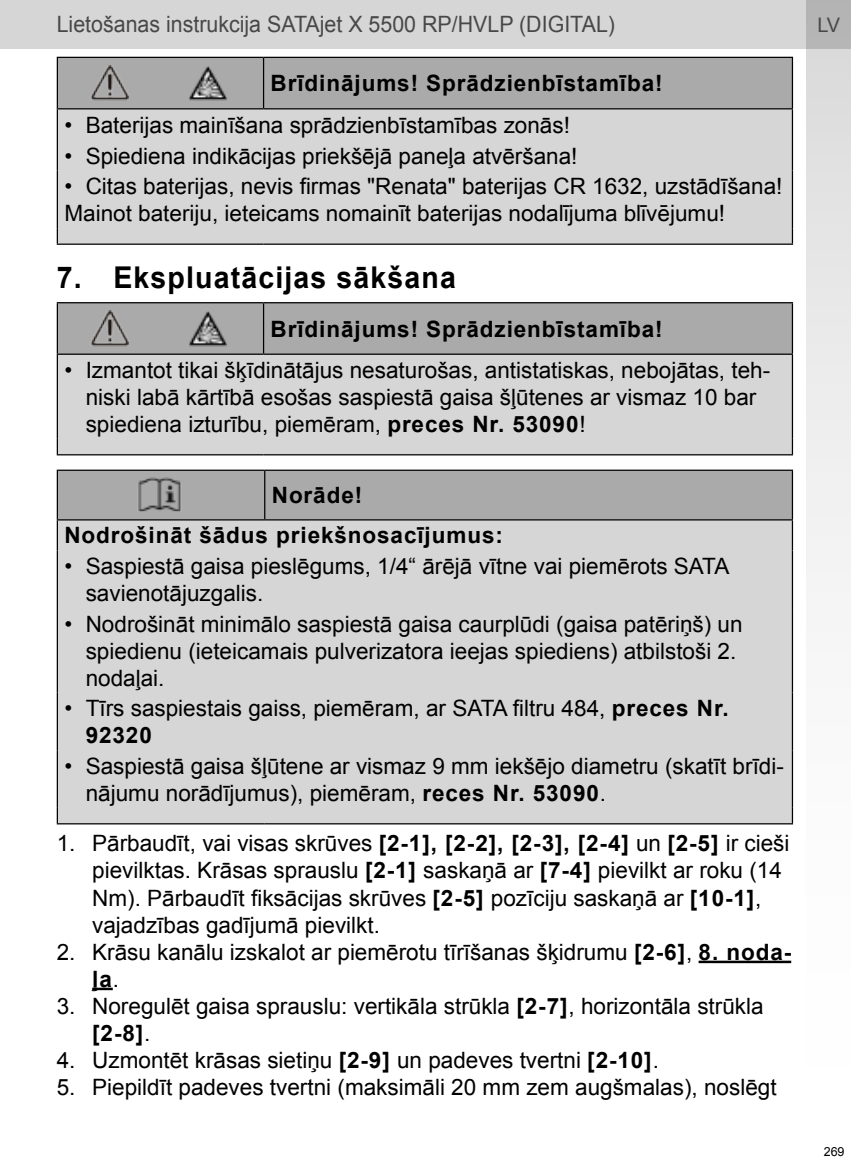
<style>
.page{position:relative;width:851px;height:1170px;background:#fff}
.page>*{position:absolute;margin:0;border:0;box-sizing:border-box;transform-origin:0 0}
.t1{font:700 30px "Arial";letter-spacing:.04em;color:#000;scale:.95 1}
.t2{font:22.5px/27px "Arial";color:#000}
.t3{font:700 22.5px/40px "Arial";letter-spacing:.04em;color:#000}
.t4{font:22.5px "Arial Unicode MS";color:#000}
.t5{font:22.5px "Arial";color:#484848;scale:.95 1}
.t6{font:20px "Arial";color:#484848}
.t7{font:12.5px "Arial";color:#000}
.s1{font-weight:700}
</style>
<div class="page">
<div style="left:0;top:0;width:850px;height:49px;background:#d6d6d6"></div>
<svg style="left:806px;top:0;width:44px;height:593px"></svg>
<hr style="left:698px;top:960px;width:93px;height:3px;background:#000">
<hr style="left:92px;top:987px;width:21px;height:3px;background:#000">
<div style="left:58px;top:58px;width:733px;height:50px;background:#aaa"></div>
<div style="left:58px;top:109px;width:733px;height:134px;background:#d6d6d6"></div>
<hr style="left:57px;top:109px;width:1px;height:31px;background:#000">
<hr style="left:791px;top:109px;width:2px;height:31px;background:#000">
<hr style="left:57px;top:140px;width:1px;height:30px;background:#000">
<hr style="left:791px;top:140px;width:2px;height:30px;background:#000">
<hr style="left:57px;top:170px;width:1px;height:58px;background:#000">
<hr style="left:791px;top:170px;width:2px;height:58px;background:#000">
<hr style="left:57px;top:57px;width:206px;height:1px;background:#000">
<hr style="left:57px;top:58px;width:1px;height:50px;background:#000">
<hr style="left:263px;top:57px;width:530px;height:1px;background:#000">
<hr style="left:263px;top:58px;width:1px;height:50px;background:#000">
<hr style="left:791px;top:58px;width:2px;height:50px;background:#000">
<hr style="left:57px;top:108px;width:206px;height:1px;background:#000">
<hr style="left:263px;top:108px;width:530px;height:1px;background:#000">
<svg style="left:57px;top:228px;width:1px;height:15px"></svg>
<svg style="left:791px;top:228px;width:2px;height:15px"></svg>
<hr style="left:57px;top:243px;width:206px;height:2px;background:#000">
<hr style="left:263px;top:243px;width:530px;height:2px;background:#000">
<img style="left:65px;top:65px;width:93px;height:36px">
<img style="left:163px;top:65px;width:92px;height:36px">
<div style="left:58px;top:303px;width:733px;height:50px;background:#aaa"></div>
<div style="left:58px;top:355px;width:733px;height:99px;background:#d6d6d6"></div>
<hr style="left:57px;top:355px;width:1px;height:84px;background:#000">
<hr style="left:791px;top:355px;width:2px;height:84px;background:#000">
<hr style="left:57px;top:302px;width:206px;height:1px;background:#000">
<hr style="left:57px;top:303px;width:1px;height:50px;background:#000">
<hr style="left:263px;top:302px;width:530px;height:1px;background:#000">
<hr style="left:263px;top:303px;width:1px;height:50px;background:#000">
<hr style="left:791px;top:303px;width:2px;height:50px;background:#000">
<hr style="left:57px;top:353px;width:206px;height:2px;background:#000">
<hr style="left:263px;top:353px;width:530px;height:2px;background:#000">
<svg style="left:57px;top:439px;width:1px;height:15px"></svg>
<svg style="left:791px;top:439px;width:2px;height:15px"></svg>
<hr style="left:57px;top:454px;width:206px;height:1px;background:#000">
<hr style="left:263px;top:454px;width:530px;height:1px;background:#000">
<img style="left:65px;top:311px;width:93px;height:35px">
<img style="left:163px;top:311px;width:92px;height:35px">
<div style="left:58px;top:471px;width:733px;height:48px;background:#aaa"></div>
<div style="left:58px;top:520px;width:733px;height:303px;background:#d6d6d6"></div>
<hr style="left:57px;top:520px;width:1px;height:30px;background:#000">
<hr style="left:791px;top:520px;width:2px;height:30px;background:#000">
<hr style="left:57px;top:550px;width:1px;height:58px;background:#000">
<hr style="left:791px;top:550px;width:2px;height:58px;background:#000">
<hr style="left:57px;top:608px;width:1px;height:84px;background:#000">
<hr style="left:791px;top:608px;width:2px;height:84px;background:#000">
<hr style="left:57px;top:692px;width:1px;height:58px;background:#000">
<hr style="left:791px;top:692px;width:2px;height:58px;background:#000">
<hr style="left:57px;top:750px;width:1px;height:57px;background:#000">
<hr style="left:791px;top:750px;width:2px;height:57px;background:#000">
<hr style="left:57px;top:469px;width:208px;height:2px;background:#000">
<hr style="left:57px;top:471px;width:1px;height:48px;background:#000">
<hr style="left:265px;top:469px;width:528px;height:2px;background:#000">
<hr style="left:264px;top:471px;width:1px;height:48px;background:#000">
<hr style="left:791px;top:471px;width:2px;height:48px;background:#000">
<hr style="left:57px;top:519px;width:208px;height:1px;background:#000">
<hr style="left:265px;top:519px;width:528px;height:1px;background:#000">
<svg style="left:57px;top:807px;width:1px;height:16px"></svg>
<svg style="left:791px;top:807px;width:2px;height:16px"></svg>
<hr style="left:57px;top:823px;width:208px;height:1px;background:#000">
<hr style="left:265px;top:823px;width:528px;height:1px;background:#000">
<img style="left:115px;top:477px;width:92px;height:35px">
<p class="t5" style="left:57px;top:10px;width:589px">Lietošanas instrukcija SATAjet X 5500 RP/HVLP (DIGITAL)</p>
<p class="t6" style="left:817px;top:11px;width:24px">LV</p>
<p class="t3" style="left:270px;top:64px;width:393px">Brīdinājums! Sprādzienbīstamība!</p>
<p class="t2" style="left:64px;top:112px;width:507px">• Baterijas mainīšana sprādzienbīstamības zonās!</p>
<p class="t2" style="left:64px;top:142px;width:514px">• Spiediena indikācijas priekšējā paneļa atvēršana!</p>
<p class="t2" style="left:64px;top:173px;width:719px">• Citas baterijas, nevis firmas "Renata" baterijas CR 1632, uzstādīšana!</p>
<p class="t4" style="left:64px;top:197px;width:662px">Mainot bateriju, ieteicams nomainīt baterijas nodalījuma blīvējumu!</p>
<h1 class="t1" style="left:57px;top:257px;width:422px">7. Ekspluatācijas sākšana</h1>
<p class="t3" style="left:270px;top:309px;width:393px">Brīdinājums! Sprādzienbīstamība!</p>
<p class="t2" style="left:86px;top:356px;width:686px;text-indent:-21px">• Izmantot tikai šķīdinātājus nesaturošas, antistatiskas, nebojātas, teh&shy;niski labā kārtībā esošas saspiestā gaisa šļūtenes ar vismaz 10 bar spiediena izturību, piemēram, <span class="s1">preces Nr. 53090</span>!</p>
<p class="t3" style="left:64px;top:476px;width:440px;text-indent:207px">Norāde!<br>Nodrošināt šādus priekšnosacījumus:</p>
<p class="t2" style="left:86px;top:552px;width:645px;text-indent:-21px">• Saspiestā gaisa pieslēgums, 1/4“ ārējā vītne vai piemērots SATA savienotājuzgalis.</p>
<p class="t2" style="left:86px;top:610px;width:658px;text-indent:-21px">• Nodrošināt minimālo saspiestā gaisa caurplūdi (gaisa patēriņš) un spiedienu (ieteicamais pulverizatora ieejas spiediens) atbilstoši 2. nodaļai.</p>
<p class="t2" style="left:86px;top:695px;width:644px;text-indent:-21px">• Tīrs saspiestais gaiss, piemēram, ar SATA filtru 484, <span class="s1">preces Nr.<br>92320</span></p>
<p class="t2" style="left:86px;top:752px;width:699px;text-indent:-21px">• Saspiestā gaisa šļūtene ar vismaz 9 mm iekšējo diametru (skatīt brīdi&shy;nājumu norādījumus), piemēram, <span class="s1">reces Nr. 53090</span>.</p>
<p class="t2" style="left:92px;top:830px;width:698px;text-indent:-35px">1. Pārbaudīt, vai visas skrūves <span class="s1">[2-1], [2-2], [2-3], [2-4]</span> un <span class="s1">[2-5]</span> ir cieši pievilktas. Krāsas sprauslu <span class="s1">[2-1]</span> saskaņā ar <span class="s1">[7-4]</span> pievilkt ar roku (14<br>Nm). Pārbaudīt fiksācijas skrūves <span class="s1">[2-5]</span> pozīciju saskaņā ar <span class="s1">[10-1]</span>, vajadzības gadījumā pievilkt.</p>
<p class="t2" style="left:92px;top:938px;width:700px;text-indent:-35px">2. Krāsu kanālu izskalot ar piemērotu tīrīšanas šķidrumu <span class="s1">[2-6]</span>, <span class="s1">8. noda&shy;ļa</span>.</p>
<p class="t2" style="left:92px;top:992px;width:673px;text-indent:-35px">3. Noregulēt gaisa sprauslu: vertikāla strūkla <span class="s1">[2-7]</span>, horizontāla strūkla <span class="s1">[2-8]</span>.</p>
<p class="t2" style="left:57px;top:1046px;width:603px">4. Uzmontēt krāsas sietiņu <span class="s1">[2-9]</span> un padeves tvertni <span class="s1">[2-10]</span>.</p>
<p class="t2" style="left:57px;top:1073px;width:721px">5. Piepildīt padeves tvertni (maksimāli 20 mm zem augšmalas), noslēgt</p>
<p class="t7" style="left:823px;top:1143px;width:22px">269</p>
</div>
